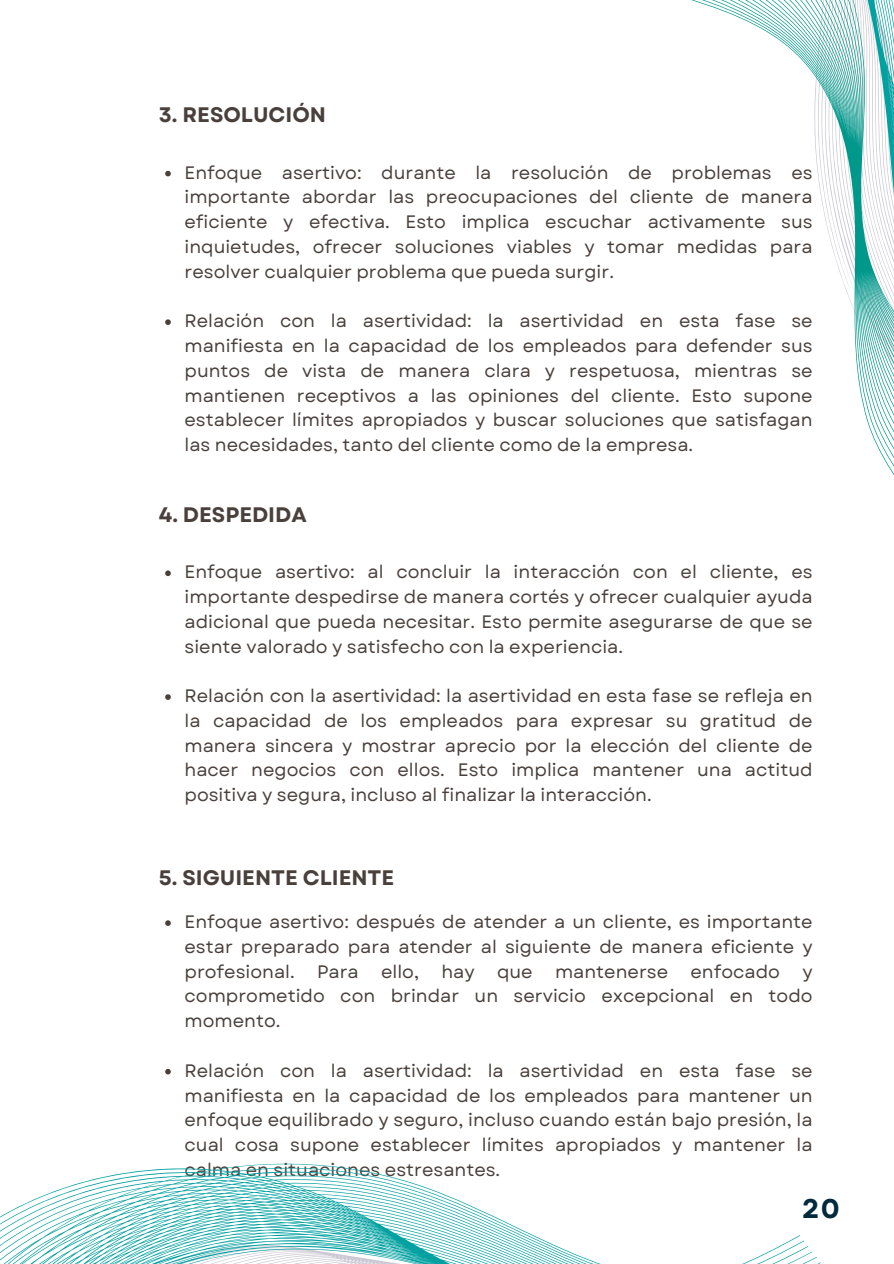
<style>
.page{position:relative;width:894px;height:1264px;background:#fff}
.page>*{position:absolute;margin:0;border:0;box-sizing:border-box;transform-origin:0 0}
.t1{font:700 27px "Garet";color:#022a3d}
.t2{font:700 21px "Garet";color:#49403c}
.t3{font:18px/24.8px "Garet";color:#49403c;text-align:justify}
</style>
<div class="page">
<svg style="left:165px;top:171px;width:6px;height:5px"></svg>
<svg style="left:165px;top:319px;width:6px;height:6px"></svg>
<svg style="left:165px;top:570px;width:6px;height:6px"></svg>
<svg style="left:165px;top:694px;width:6px;height:6px"></svg>
<svg style="left:0;top:1068px;width:821px;height:195px"></svg>
<svg style="left:691px;top:0;width:202px;height:474px"></svg>
<p class="t2" style="left:159px;top:99px;width:169px">3. RESOLUCIÓN</p>
<p class="t3" style="left:184px;top:160px;width:629px">Enfoque asertivo: durante la resolución de problemas es importante abordar las preocupaciones del cliente de manera eficiente y efectiva. Esto implica escuchar activamente sus inquietudes, ofrecer soluciones viables y tomar medidas para resolver cualquier problema que pueda surgir.</p>
<h1 class="t3" style="left:184px;top:309px;width:629px">Relación con la asertividad: la asertividad en esta fase se manifiesta en la capacidad de los empleados para defender sus puntos de vista de manera clara y respetuosa, mientras se mantienen receptivos a las opiniones del cliente. Esto supone establecer límites apropiados y buscar soluciones que satisfagan las necesidades, tanto del cliente como de la empresa.</h1>
<p class="t2" style="left:159px;top:499px;width:149px">4. DESPEDIDA</p>
<h1 class="t3" style="left:184px;top:559px;width:629px">Enfoque asertivo: al concluir la interacción con el cliente, es importante despedirse de manera cortés y ofrecer cualquier ayuda adicional que pueda necesitar. Esto permite asegurarse de que se siente valorado y satisfecho con la experiencia.</h1>
<p class="t3" style="left:184px;top:683px;width:629px">Relación con la asertividad: la asertividad en esta fase se refleja en la capacidad de los empleados para expresar su gratitud de manera sincera y mostrar aprecio por la elección del cliente de hacer negocios con ellos. Esto implica mantener una actitud positiva y segura, incluso al finalizar la interacción.</p>
<h1 class="t2" style="left:159px;top:862px;width:237px">5. SIGUIENTE CLIENTE</h1>
<p class="t3" style="left:184px;top:909px;width:629px">Enfoque asertivo: después de atender a un cliente, es importante estar preparado para atender al siguiente de manera eficiente y profesional. Para ello, hay que mantenerse enfocado y comprometido con brindar un servicio excepcional en todo momento.</p>
<p class="t3" style="left:184px;top:1058px;width:629px">Relación con la asertividad: la asertividad en esta fase se manifiesta en la capacidad de los empleados para mantener un enfoque equilibrado y seguro, incluso cuando están bajo presión, la cual cosa supone establecer límites apropiados y mantener la calma en situaciones estresantes.</p>
<p class="t1" style="left:801px;top:1189px;width:39px">20</p>
</div>
